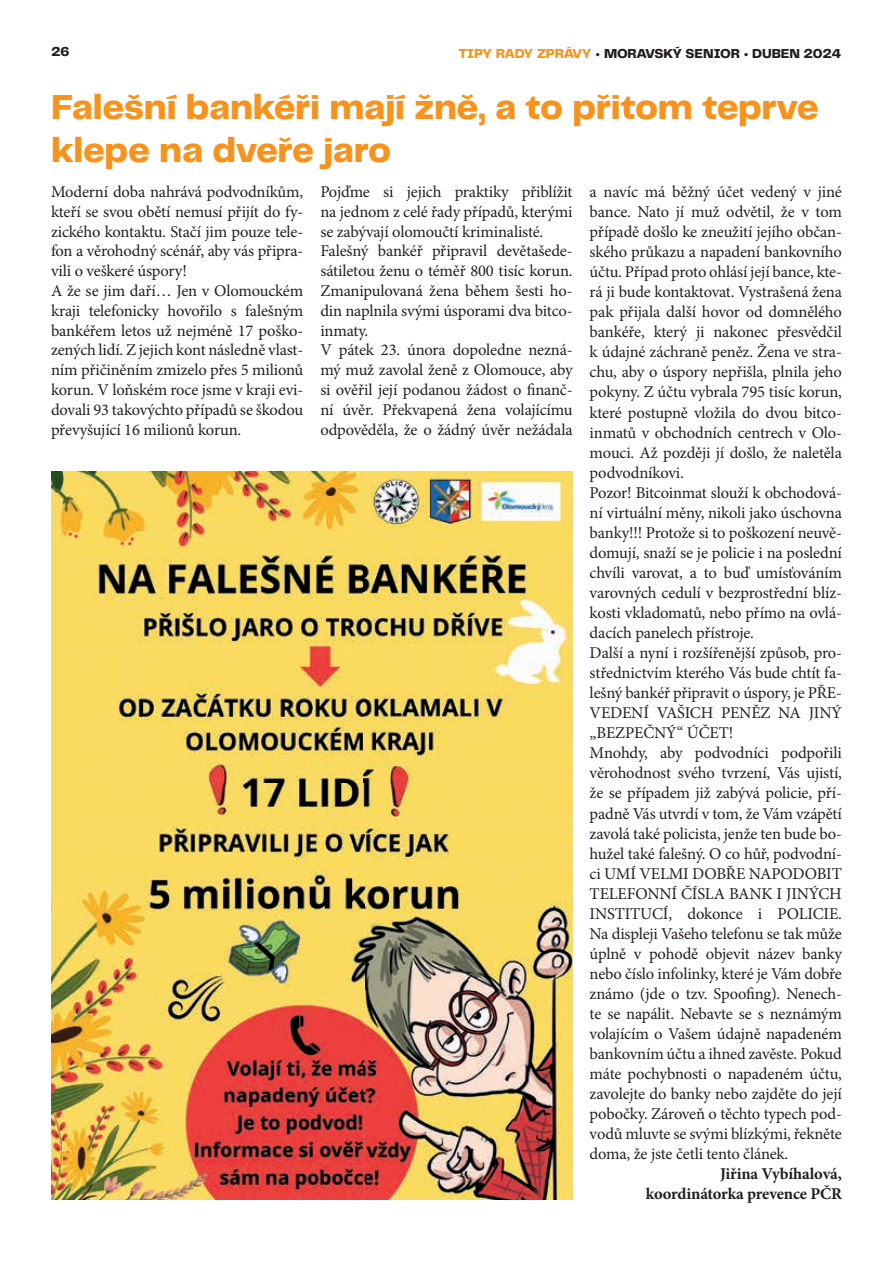
<style>
.page{position:relative;width:893px;height:1263px;background:#fff}
.page>*{position:absolute;margin:0;border:0;box-sizing:border-box;transform-origin:0 0}
.t1{font:800 36px/43.2px "Telegraf";letter-spacing:-.01em;color:#f7931d}
.t2{font:16.5px/20.1px "Minion Pro";letter-spacing:-.01em;color:#231f20}
.t3{font:700 16.5px/20.1px "Minion Pro";letter-spacing:-.01em;color:#231f20;text-align:right}
.t4{font:800 13.5px "Telegraf";letter-spacing:-.015em;color:#231f20}
.s1{color:#f7931d}
</style>
<div class="page">
<img style="left:51px;top:471px;width:522px;height:728px">
<p class="t4" style="left:51px;top:42px;width:20px">26</p>
<p class="t4" style="left:458px;top:44px;width:384px"><span class="s1">TIPY RADY ZPRÁVY</span> • MORAVSKÝ SENIOR • DUBEN 2024</p>
<h1 class="t1" style="left:51px;top:85px;width:769px">Falešní bankéři mají žně, a to přitom teprve klepe na dveře jaro</h1>
<p class="t2" style="left:590px;top:182px;width:254px">a navíc má běžný účet vedený v jiné bance. Nato jí muž odvětil, že v tom případě došlo ke zneužití jejího občan&shy;ského průkazu a napadení bankovního účtu. Případ proto ohlásí její bance, kte&shy;rá ji bude kontaktovat. Vystrašená žena pak přijala další hovor od domnělého bankéře, který ji nakonec přesvědčil k údajné záchraně peněz. Žena ve stra&shy;chu, aby o úspory nepřišla, plnila jeho pokyny. Z účtu vybrala 795 tisíc korun, které postupně vložila do dvou bitco&shy;inmatů v obchodních centrech v Olo&shy;mouci. Až později jí došlo, že naletěla podvodníkovi.<br>Pozor! Bitcoinmat slouží k obchodová&shy;ní virtuální měny, nikoli jako úschovna banky!!! Protože si to poškození neuvě&shy;domují, snaží se je policie i na poslední chvíli varovat, a to buď umísťováním varovných cedulí v bezprostřední blíz&shy;kosti vkladomatů, nebo přímo na ovlá&shy;dacích panelech přístroje.<br>Další a nyní i rozšířenější způsob, pro&shy;střednictvím kterého Vás bude chtít fa&shy;lešný bankéř připravit o úspory, je PŘE-VEDENÍ VAŠICH PENĚZ NA JINÝ „BEZPEČNÝ“ ÚČET!<br>Mnohdy, aby podvodníci podpořili věrohodnost svého tvrzení, Vás ujistí, že se případem již zabývá policie, pří&shy;padně Vás utvrdí v tom, že Vám vzápětí zavolá také policista, jenže ten bude bo&shy;hužel také falešný. O co hůř, podvodní&shy;ci UMÍ VELMI DOBŘE NAPODOBIT TELEFONNÍ ČÍSLA BANK I JINÝCH INSTITUCÍ, dokonce i POLICIE.<br>Na displeji Vašeho telefonu se tak může úplně v pohodě objevit název banky nebo číslo infolinky, které je Vám dobře známo (jde o tzv. Spoofing). Nenech&shy;te se napálit. Nebavte se s neznámým volajícím o Vašem údajně napadeném bankovním účtu a ihned zavěste. Pokud máte pochybnosti o napadeném účtu, zavolejte do banky nebo zajděte do její pobočky. Zároveň o těchto typech pod&shy;vodů mluvte se svými blízkými, řekněte doma, že jste četli tento článek.</p>
<p class="t3" style="left:646px;top:1164px;width:197px">Jiřina Vybíhalová, koordinátorka prevence PČR</p>
<p class="t2" style="left:51px;top:182px;width:254px">Moderní doba nahrává podvodníkům, kteří se svou obětí nemusí přijít do fy&shy;zického kontaktu. Stačí jim pouze tele&shy;fon a věrohodný scénář, aby vás připra&shy;vili o veškeré úspory!<br>A že se jim daří… Jen v Olomouckém kraji telefonicky hovořilo s falešným bankéřem letos už nejméně 17 poško&shy;zených lidí. Z jejich kont následně vlast&shy;ním přičiněním zmizelo přes 5 milionů korun. V loňském roce jsme v kraji evi&shy;dovali 93 takovýchto případů se škodou převyšující 16 milionů korun.</p>
<p class="t2" style="left:320px;top:182px;width:254px">Pojďme si jejich praktiky přiblížit na jednom z celé řady případů, kterými se zabývají olomoučtí kriminalisté.<br>Falešný bankéř připravil devětašede&shy;sátiletou ženu o téměř 800 tisíc korun.<br>Zmanipulovaná žena během šesti ho&shy;din naplnila svými úsporami dva bitco&shy;inmaty.<br>V pátek 23. února dopoledne nezná&shy;mý muž zavolal ženě z Olomouce, aby si ověřil její podanou žádost o finanč&shy;ní úvěr. Překvapená žena volajícímu odpověděla, že o žádný úvěr nežádala</p>
</div>
